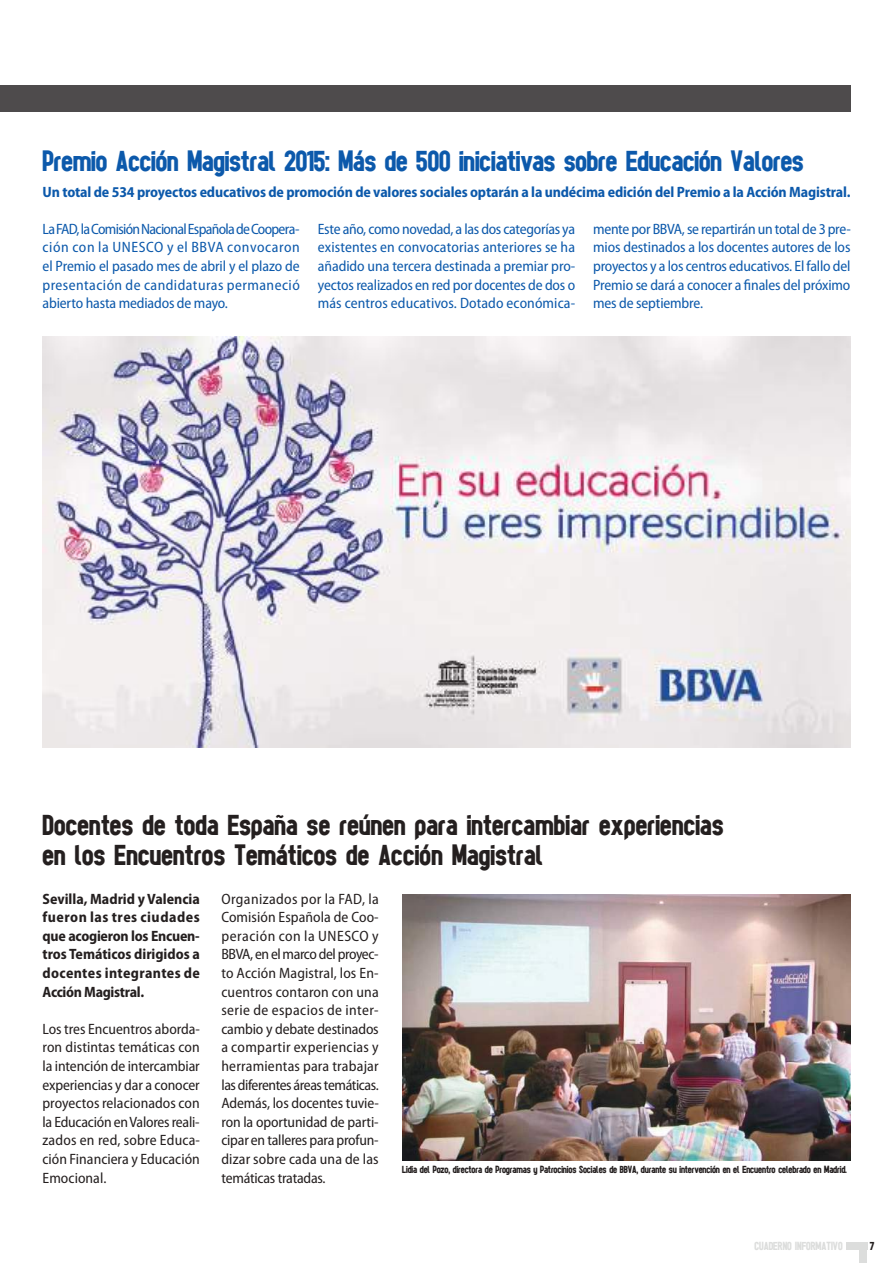
<style>
.page{position:relative;width:893px;height:1263px;background:#fff}
.page>*{position:absolute;margin:0;border:0;box-sizing:border-box;transform-origin:0 0}
.t1{font:700 30px/30px "tes";letter-spacing:.01em;color:#241f1f}
.t2{font:700 30px "tes";color:#0c59ab}
.t3{font:semi-condensed 15px/18.6px "Myriad Pro";color:#241f1f;text-align:justify}
.t4{font:semi-condensed 15px/18.6px "Myriad Pro";letter-spacing:-.01em;color:#0c59ab;text-align:justify}
.t5{font:700 semi-condensed 15px/18.6px "Myriad Pro";color:#241f1f;text-align:justify}
.t6{font:700 semi-condensed 15px "Myriad Pro";letter-spacing:-.01em;color:#0c59ab}
.t7{font:700 12px "tes";color:#dcdddc}
.t8{font:700 12px "tes";color:#241f1f}
.t9{font:700 10.65px "tes";letter-spacing:-.01em;color:#241f1f}
</style>
<div class="page">
<div style="left:846px;top:1242px;width:21px;height:8px;background:#dcdddc"></div>
<div style="left:859px;top:1245px;width:8px;height:18px;background:#dcdddc"></div>
<div style="left:0;top:85px;width:850px;height:27px;background:#4e4b4c"></div>
<img style="left:43px;top:337px;width:807px;height:411px">
<img style="left:402px;top:894px;width:448px;height:267px">
<h1 class="t2" style="left:43px;top:151px;width:762px">Premio Acción Magistral 2015: Más de 500 iniciativas sobre Educación Valores</h1>
<p class="t6" style="left:43px;top:186px;width:809px">Un total de 534 proyectos educativos de promoción de valores sociales optarán a la undécima edición del Premio a la Acción Magistral.</p>
<p class="t4" style="left:43px;top:221px;width:259px">laFAD,laComisiónNacionalEspañoladeCoopera&shy;ción con la UNESCO y el BBVA convocaron el Premio el pasado mes de abril y el plazo de presentación de candidaturas permaneció abierto hasta mediados de mayo.</p>
<p class="t4" style="left:318px;top:221px;width:259px">Este año, como novedad, a las dos categorías ya existentes en convocatorias anteriores se ha añadido una tercera destinada a premiar pro&shy;yectos realizados en red por docentes de dos o más centros educativos. Dotado económica-</p>
<p class="t4" style="left:593px;top:221px;width:259px">mente por BBVA, se repartirán un total de 3 pre&shy;mios destinados a los docentes autores de los proyectos y a los centros educativos. El fallo del Premio se dará a conocer a finales del próximo mes de septiembre.</p>
<h1 class="t1" style="left:43px;top:812px;width:682px">Docentes de toda España se reúnen para intercambiar experiencias en los Encuentros Temáticos de Acción Magistral</h1>
<p class="t5" style="left:43px;top:890px;width:159px">Sevilla, Madrid y Valencia fueron las tres ciudades que acogieron los Encuen&shy;tros Temáticos dirigidos a docentes integrantes de Acción Magistral.</p>
<p class="t3" style="left:42px;top:1021px;width:159px">los tres Encuentros aborda&shy;ron distintas temáticas con la intención de intercambiar experiencias y dar a conocer proyectos relacionados con la Educación enValoresreali&shy;zados en red, sobre Educa&shy;ción Financiera y Educación Emocional.</p>
<p class="t3" style="left:221px;top:890px;width:159px">Organizados por la FAD, la Comisión Española de Coo&shy;peración con la UNESCO y BBVA, enelmarcodelproyec&shy;to Acción Magistral, los En&shy;cuentros contaron con una serie de espacios de inter&shy;cambio y debate destinados a compartir experiencias y herramientas para trabajar lasdiferentes áreastemáticas.<br>Además, los docentes tuvie&shy;ron la oportunidad de parti&shy;cipar en talleres para profun&shy;dizar sobre cada una de las temáticas tratadas.</p>
<p class="t9" style="left:402px;top:1166px;width:446px">Lidia del Pozo, directora de Programas y Patrocinios Sociales de BBVA, durante su intervención en el Encuentro celebrado en Madrid.</p>
<p class="t7" style="left:754px;top:1242px;width:90px">CUADERNO INFORMATIVO</p>
<p class="t8" style="left:870px;top:1242px;width:6px">7</p>
</div>
